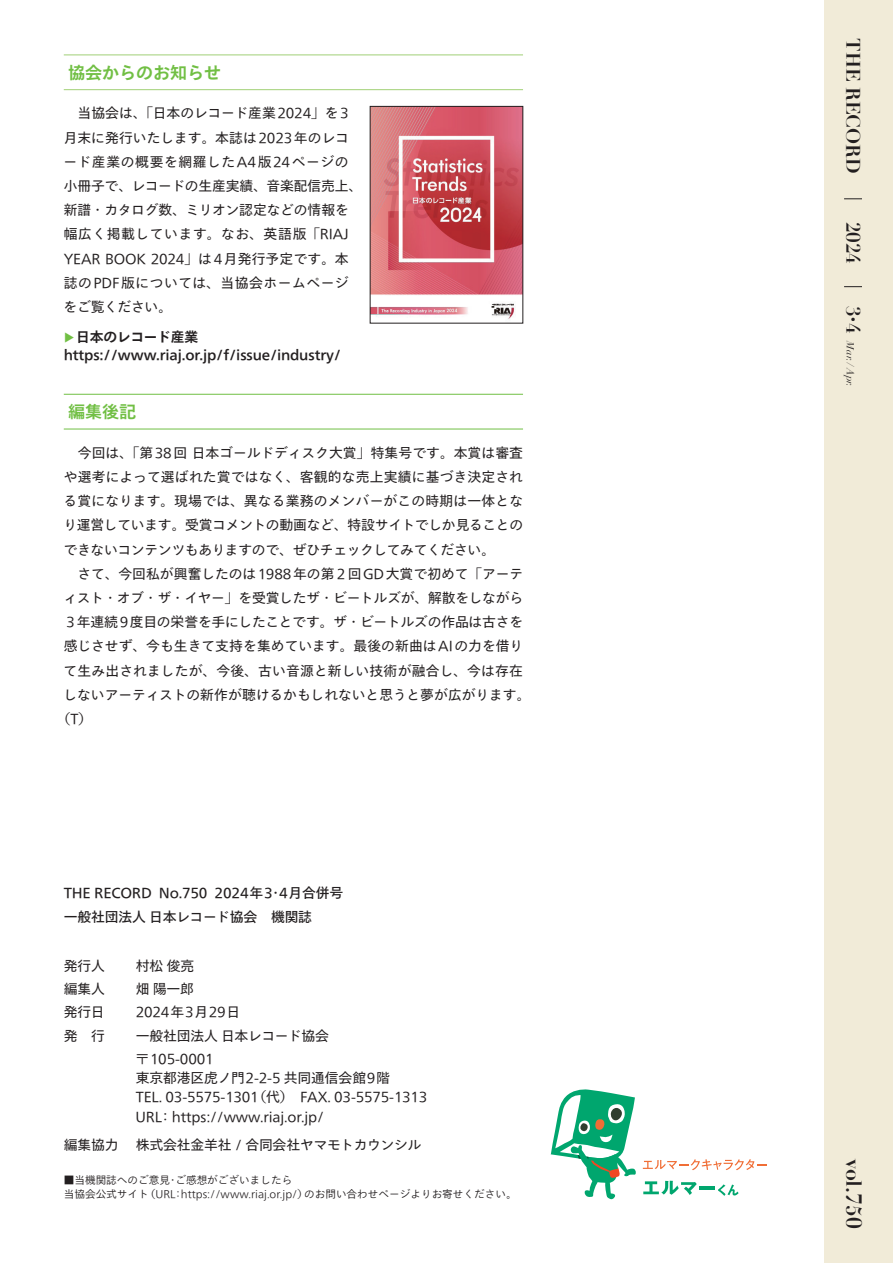
<style>
.page{position:relative;width:893px;height:1263px;background:#fff}
.page>*{position:absolute;margin:0;border:0;box-sizing:border-box;transform-origin:0 0}
.t1{font:700 21.3px "Didot";color:#231f20}
.t2{font:700 19.2px "Didot";color:#231f20}
.t3{font:700 16.95px "Tazugane Gothic Std N";color:#71bf44}
.t4{font:13.8px/24.2px "Tazugane Gothic Std N";letter-spacing:-.01em;color:#231f20}
.t5{font:13.8px "Tazugane Gothic Std N";letter-spacing:.01em;color:#231f20}
.t6{font:13.8px/24.2px "Tazugane Gothic Std N";letter-spacing:-.015em;color:#231f20}
.t7{font:500 13.8px "Tazugane Gothic Std N";letter-spacing:-.01em;color:#231f20}
.t8{font:13.8px "Tazugane Gothic Std N";letter-spacing:.045em;color:#231f20}
.t9{font:700 13.8px "Tazugane Gothic Std N";letter-spacing:-.02em;color:#231f20}
.t10{font:700 11.1px "Tazugane Gothic Std N";color:#71bf44}
.t11{font:300 10.65px/13.8px "Tazugane Gothic Std N";color:#231f20}
.t12{font:italic 10.2px "Didot";color:#231f20}
.s1{font-weight:700;font-style:normal;font-size:19.2px}
</style>
<div class="page">
<div style="left:825px;top:0;width:68px;height:1263px;background:#f1ebd8"></div>
<svg style="left:643px;top:1159px;width:124px;height:11px"></svg>
<svg style="left:643px;top:1181px;width:54px;height:14px"></svg>
<hr style="left:700px;top:1186px;width:15px;height:3px;background:#00a66e">
<svg style="left:718px;top:1184px;width:21px;height:12px"></svg>
<svg style="left:551px;top:1089px;width:85px;height:111px"></svg>
<hr style="left:64px;top:394px;width:459px;height:1px;background:#71bf44">
<hr style="left:64px;top:429px;width:459px;height:1px;background:#71bf44">
<hr style="left:64px;top:55px;width:459px;height:1px;background:#a1d076">
<hr style="left:64px;top:89px;width:459px;height:1px;background:#a1d076">
<svg style="left:844px;top:198px;width:18px;height:1px"></svg>
<svg style="left:844px;top:286px;width:18px;height:1px"></svg>
<img style="left:372px;top:108px;width:149px;height:211px">
<p class="t3" style="left:68px;top:61px;width:155px">協会からのお知らせ</p>
<p class="t4" style="left:64px;top:102px;width:300px">　当協会は、「日本のレコード産業2024」を3月末に発行いたします。本誌は2023年のレコード産業の概要を網羅したA4版24ページの小冊子で、レコードの生産実績、音楽配信売上、新譜・カタログ数、ミリオン認定などの情報を幅広く掲載しています。なお、英語版「RIAJ<br>YEAR BOOK 2024」は4月発行予定です。本誌のPDF版については、当協会ホームページをご覧ください。</p>
<p class="t10" style="left:77px;top:332px;width:13px;rotate:90deg">▲</p>
<p class="t9" style="left:76px;top:328px;width:123px">日本のレコード産業</p>
<p class="t7" style="left:64px;top:346px;width:279px">https://www.riaj.or.jp/f/issue/industry/</p>
<p class="t3" style="left:68px;top:400px;width:70px">編集後記</p>
<p class="t4" style="left:64px;top:441px;width:461px">　今回は、「第38回日本ゴールドディスク大賞」特集号です。本賞は審査</p>
<p class="t5" style="left:64px;top:467px;width:461px">や選考によって選ばれた賞ではなく、客観的な売上実績に基づき決定され</p>
<p class="t5" style="left:64px;top:491px;width:461px">る賞になります。現場では、異なる業務のメンバーがこの時期は一体とな</p>
<p class="t4" style="left:63px;top:514px;width:461px">り運営しています。受賞コメントの動画など、特設サイトでしか見ることの</p>
<p class="t4" style="left:64px;top:538px;width:433px">できないコンテンツもありますので、ぜひチェックしてみてください。</p>
<p class="t4" style="left:64px;top:562px;width:461px">　さて、今回私が興奮したのは1988年の第２回GD大賞で初めて「アーテ</p>
<p class="t4" style="left:64px;top:586px;width:461px">ィスト・オブ・ザ・イヤー」を受賞したザ・ビートルズが、解散をしながら</p>
<p class="t4" style="left:63px;top:611px;width:461px">３年連続9度目の栄誉を手にしたことです。ザ・ビートルズの作品は古さを</p>
<p class="t4" style="left:64px;top:635px;width:461px">感じさせず、今も生きて支持を集めています。最後の新曲はAIの力を借り</p>
<p class="t5" style="left:64px;top:661px;width:461px">て生み出されましたが、今後、古い音源と新しい技術が融合し、今は存在</p>
<p class="t4" style="left:63px;top:683px;width:468px">しないアーティストの新作が聴けるかもしれないと思うと夢が広がります。</p>
<p class="t4" style="left:57px;top:707px;width:37px">（T）</p>
<p class="t6" style="left:64px;top:882px;width:281px">THE RECORD No.750 2024年3・4月合併号一般社団法人 日本レコード協会　機関誌</p>
<p class="t4" style="left:64px;top:954px;width:43px">発行人</p>
<p class="t4" style="left:136px;top:954px;width:60px">村松俊亮</p>
<p class="t4" style="left:64px;top:977px;width:43px">編集人</p>
<p class="t4" style="left:136px;top:977px;width:60px">畑陽一郎</p>
<p class="t4" style="left:64px;top:1001px;width:43px">発行日</p>
<p class="t8" style="left:136px;top:1002px;width:106px">2024年3月29日</p>
<p class="t4" style="left:64px;top:1024px;width:43px">発　行</p>
<p class="t4" style="left:136px;top:1025px;width:195px;line-height:23.4px">一般社団法人日本レコード協会〒105-0001</p>
<p class="t4" style="left:136px;top:1069px;width:293px;line-height:19.2px">東京都港区虎ノ門2-2-5 共同通信会館9階<br>TEL. 03-5575-1301（代）　FAX. 03-5575-1313<br>URL：https://www.riaj.or.jp/</p>
<p class="t4" style="left:64px;top:1133px;width:359px">編集協力 株式会社金羊社 / 合同会社ヤマモトカウンシル</p>
<p class="t11" style="left:64px;top:1174px;width:454px">■当機関誌へのご意見・ご感想がございましたら<br>当協会公式サイト（URL：https://www.riaj.or.jp/）のお問い合わせページよりお寄せください。</p>
<h2 class="t2" style="left:865px;top:38px;width:137px;rotate:90deg">THE RECORD</h2>
<h2 class="t2" style="left:865px;top:222px;width:44px;rotate:90deg">2024</h2>
<p class="t12" style="left:857px;top:306px;width:83px;rotate:90deg"><span class="s1">3</span> <sup>•</sup> <span class="s1">4</span> Mar. / Apr.</p>
<h1 class="t1" style="left:867px;top:1159px;width:71px;rotate:90deg">vol.750</h1>
</div>
